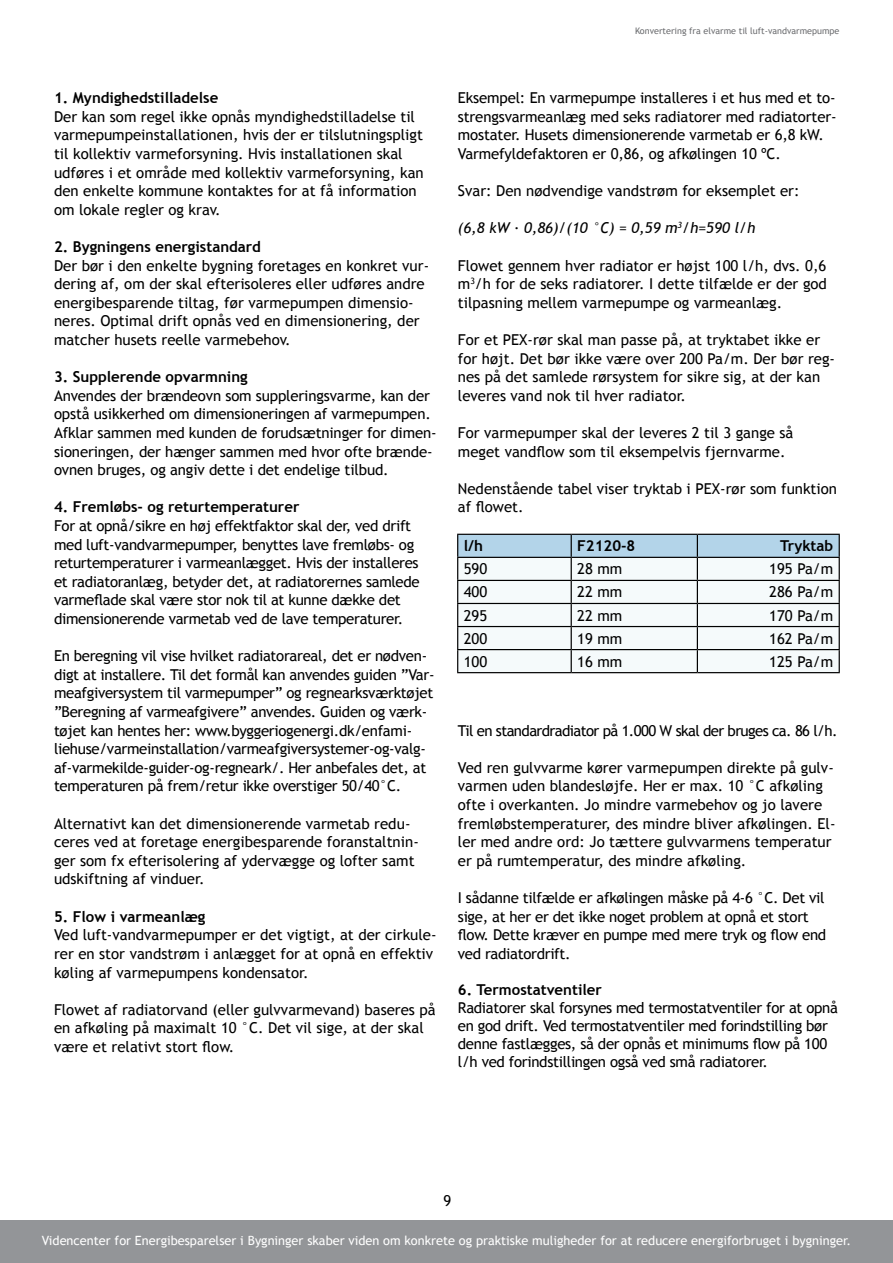
<style>
.page{position:relative;width:893px;height:1263px;background:#fff}
.page>*{position:absolute;margin:0;border:0;box-sizing:border-box;transform-origin:0 0}
.t1{font:15px/18.6px "Trebuchet MS";color:#000}
.t2{font:15px/18.6px "Trebuchet MS";letter-spacing:-.02em;color:#000}
.t3{font:700 15px "Trebuchet MS";color:#000}
.t4{font:15px "Trebuchet MS";letter-spacing:-.04em;color:#000}
.t5{font:italic 15px "Trebuchet MS";color:#000}
.t6{font:12.75px "Trebuchet MS";color:#fff}
.t7{font:9px "Trebuchet MS";color:#6d6e71}
</style>
<div class="page">
<svg style="left:457px;top:534px;width:383px;height:138px"></svg>
<hr style="left:457px;top:672px;width:114px;height:1px;background:#000">
<hr style="left:571px;top:672px;width:126px;height:1px;background:#000">
<hr style="left:697px;top:672px;width:143px;height:1px;background:#000">
<div style="left:0;top:1221px;width:893px;height:42px;background:#939598"></div>
<p class="t3" style="left:54px;top:88px;width:166px">1. Myndighedstilladelse</p>
<p class="t1" style="left:54px;top:107px;width:371px">Der kan som regel ikke opnås myndighedstilladelse til varmepumpeinstallationen, hvis der er tilslutningspligt til kollektiv varmeforsyning. Hvis installationen skal udføres i et område med kollektiv varmeforsyning, kan den enkelte kommune kontaktes for at få information om lokale regler og krav.</p>
<p class="t3" style="left:54px;top:237px;width:209px">2. Bygningens energistandard</p>
<p class="t1" style="left:54px;top:256px;width:377px">Der bør i den enkelte bygning foretages en konkret vur&shy;dering af, om der skal efterisoleres eller udføres andre energibesparende tiltag, før varmepumpen dimensio&shy;neres. Optimal drift opnås ved en dimensionering, der matcher husets reelle varmebehov.</p>
<p class="t3" style="left:54px;top:367px;width:195px">3. Supplerende opvarmning</p>
<p class="t1" style="left:54px;top:386px;width:384px">Anvendes der brændeovn som suppleringsvarme, kan der opstå usikkerhed om dimensioneringen af varmepumpen.<br>Afklar sammen med kunden de forudsætninger for dimen&shy;sioneringen, der hænger sammen med hvor ofte brænde&shy;ovnen bruges, og angiv dette i det endelige tilbud.</p>
<p class="t3" style="left:54px;top:498px;width:247px">4. Fremløbs- og returtemperaturer</p>
<p class="t2" style="left:54px;top:517px;width:367px">For at opnå/sikre en høj effektfaktor skal der, ved drift med luft-vandvarmepumper, benyttes lave fremløbs- og returtemperaturer i varmeanlægget. Hvis der installeres et radiatoranlæg, betyder det, at radiatorernes samlede varmeflade skal være stor nok til at kunne dække det dimensionerende varmetab ved de lave temperaturer.</p>
<p class="t2" style="left:54px;top:647px;width:382px">En beregning vil vise hvilket radiatorareal, det er nødven&shy;digt at installere. Til det formål kan anvendes guiden ”Var&shy;meafgiversystem til varmepumper” og regnearksværktøjet ”Beregning af varmeafgivere” anvendes. Guiden og værk&shy;tøjet kan hentes her: www.byggeriogenergi.dk/enfami&shy;liehuse/varmeinstallation/varmeafgiversystemer-og-valg&shy;af-varmekilde-guider-og-regneark/. Her anbefales det, at temperaturen på frem/retur ikke overstiger 50/40°C.</p>
<p class="t1" style="left:54px;top:814px;width:366px">Alternativt kan det dimensionerende varmetab redu&shy;ceres ved at foretage energibesparende foranstaltnin&shy;ger som fx efterisolering af ydervægge og lofter samt udskiftning af vinduer.</p>
<p class="t3" style="left:54px;top:907px;width:153px">5. Flow i varmeanlæg</p>
<p class="t1" style="left:54px;top:926px;width:384px">Ved luft-vandvarmepumper er det vigtigt, at der cirkule&shy;rer en stor vandstrøm i anlægget for at opnå en effektiv køling af varmepumpens kondensator.</p>
<p class="t1" style="left:54px;top:1000px;width:383px">Flowet af radiatorvand (eller gulvvarmevand) baseres på en afkøling på maximalt 10 °C. Det vil sige, at der skal være et relativt stort flow.</p>
<p class="t7" style="left:635px;top:26px;width:206px">Konvertering fra elvarme til luft-vandvarmepumpe</p>
<p class="t1" style="left:458px;top:89px;width:380px">Eksempel: En varmepumpe installeres i et hus med et to&shy;strengsvarmeanlæg med seks radiatorer med radiatorter&shy;mostater. Husets dimensionerende varmetab er 6,8 kW.<br>Varmefyldefaktoren er 0,86, og afkølingen 10 ºC.</p>
<p class="t1" style="left:458px;top:182px;width:343px">Svar: Den nødvendige vandstrøm for eksemplet er:</p>
<p class="t5" style="left:458px;top:219px;width:299px">(6,8 kW ∙ 0,86)/(10 °C) = 0,59 m<sup>3</sup>/h=590 l/h</p>
<p class="t1" style="left:458px;top:256px;width:370px;text-align:justify">Flowet gennem hver radiator er højst 100 l/h, dvs. 0,6 m<sup>3</sup>/h for de seks radiatorer. I dette tilfælde er der god tilpasning mellem varmepumpe og varmeanlæg.</p>
<p class="t1" style="left:458px;top:331px;width:379px">For et PEX-rør skal man passe på, at tryktabet ikke er for højt. Det bør ikke være over 200 Pa/m. Der bør reg&shy;nes på det samlede rørsystem for sikre sig, at der kan leveres vand nok til hver radiator.</p>
<p class="t1" style="left:458px;top:424px;width:337px">For varmepumper skal der leveres 2 til 3 gange så</p>
<p class="t1" style="left:458px;top:442px;width:329px">meget vandflow som til eksempelvis fjernvarme.</p>
<p class="t1" style="left:458px;top:479px;width:381px">Nedenstående tabel viser tryktab i PEX-rør som funktion af flowet.</p>
<p class="t3" style="left:464px;top:537px;width:21px">l/h</p>
<p class="t3" style="left:577px;top:537px;width:60px">F2120-8</p>
<p class="t3" style="left:780px;top:537px;width:54px">Tryktab</p>
<p class="t1" style="left:464px;top:560px;width:25px">590</p>
<p class="t1" style="left:577px;top:560px;width:47px">28 mm</p>
<p class="t1" style="left:769px;top:560px;width:65px">195 Pa/m</p>
<p class="t1" style="left:464px;top:583px;width:25px">400</p>
<p class="t1" style="left:577px;top:583px;width:47px">22 mm</p>
<p class="t1" style="left:769px;top:583px;width:65px">286 Pa/m</p>
<p class="t1" style="left:464px;top:606px;width:25px">295</p>
<p class="t1" style="left:577px;top:606px;width:47px">22 mm</p>
<p class="t1" style="left:769px;top:606px;width:65px">170 Pa/m</p>
<p class="t1" style="left:464px;top:629px;width:25px">200</p>
<p class="t1" style="left:577px;top:629px;width:47px">19 mm</p>
<p class="t1" style="left:769px;top:629px;width:65px">162 Pa/m</p>
<p class="t1" style="left:464px;top:652px;width:25px">100</p>
<p class="t1" style="left:577px;top:652px;width:47px">16 mm</p>
<p class="t1" style="left:769px;top:652px;width:65px">125 Pa/m</p>
<p class="t4" style="left:458px;top:721px;width:381px">Til en standardradiator på 1.000 W skal der bruges ca. 86 l/h.</p>
<p class="t1" style="left:458px;top:758px;width:379px">Ved ren gulvvarme kører varmepumpen direkte på gulv&shy;varmen uden blandesløjfe. Her er max. 10 °C afkøling ofte i overkanten. Jo mindre varmebehov og jo lavere fremløbstemperaturer, des mindre bliver afkølingen. El&shy;ler med andre ord: Jo tættere gulvvarmens temperatur er på rumtemperatur, des mindre afkøling.</p>
<p class="t2" style="left:458px;top:889px;width:370px">I sådanne tilfælde er afkølingen måske på 4-6 °C. Det vil sige, at her er det ikke noget problem at opnå et stort flow. Dette kræver en pumpe med mere tryk og flow end ved radiatordrift.</p>
<p class="t3" style="left:458px;top:980px;width:146px">6. Termostatventiler</p>
<p class="t2" style="left:458px;top:999px;width:382px;line-height:18px">Radiatorer skal forsynes med termostatventiler for at opnå en god drift. Ved termostatventiler med forindstilling bør denne fastlægges, så der opnås et minimums flow på 100 l/h ved forindstillingen også ved små radiatorer.</p>
<p class="t1" style="left:443px;top:1192px;width:9px">9</p>
<p class="t6" style="left:42px;top:1233px;width:811px">Videncenter for Energibesparelser i Bygninger skaber viden om konkrete og praktiske muligheder for at reducere energiforbruget i bygninger.</p>
<p class="t6" style="left:135px;top:1233px;width:8px">e</p>
<p class="t6" style="left:248px;top:1233px;width:9px">b</p>
<p class="t6" style="left:557px;top:1233px;width:8px">g</p>
</div>
